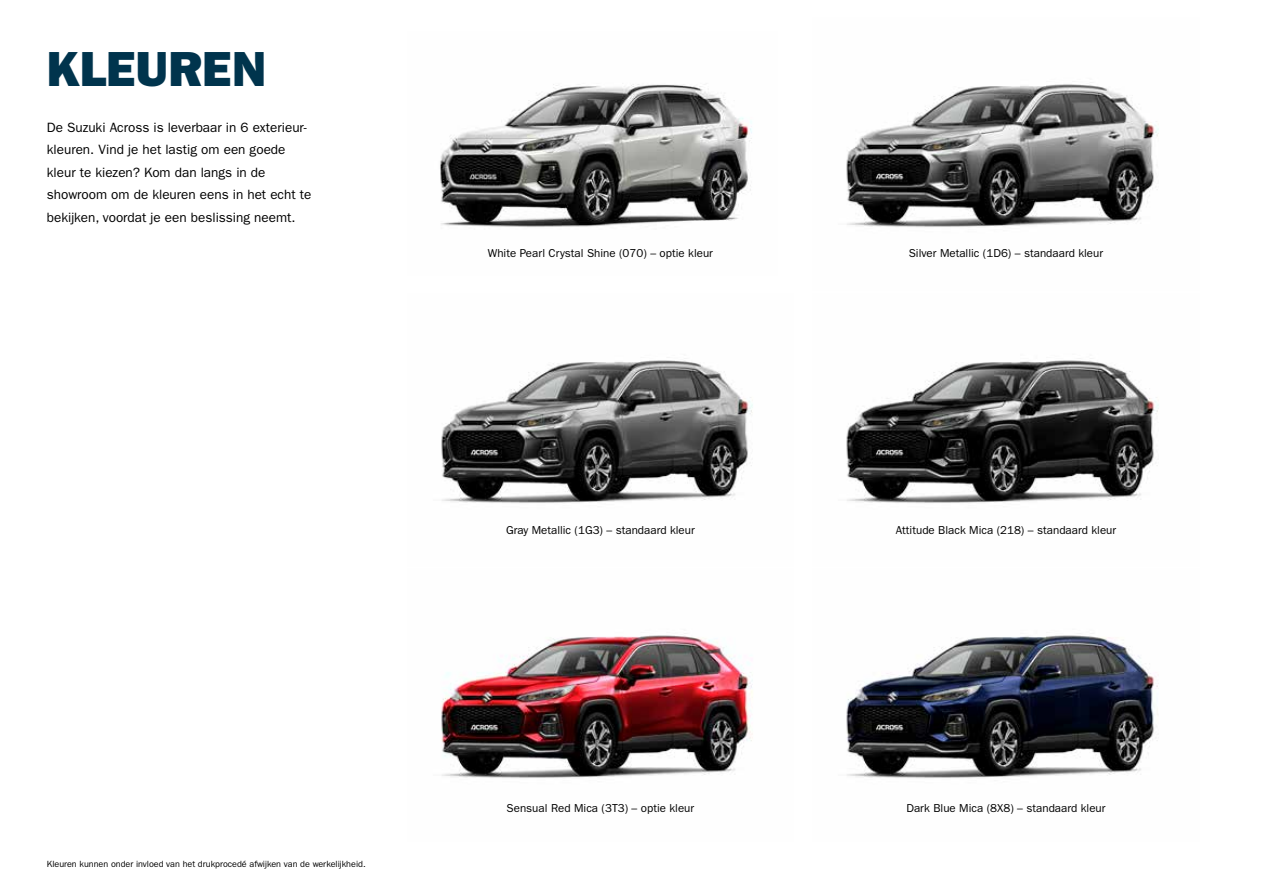
<style>
.page{position:relative;width:1263px;height:893px;background:#fff}
.page>*{position:absolute;margin:0;border:0;box-sizing:border-box;transform-origin:0 0}
.t1{font:49.5px "ITC Franklin Gothic Std Hvy";color:#00344d}
.t2{font:13.5px/22.5px "ITC Franklin Gothic Std";color:#000}
.t3{font:11.55px "ITC Franklin Gothic Std";color:#000}
.t4{font:9px "ITC Franklin Gothic Std";color:#000}
</style>
<div class="page">
<img style="left:441px;top:360px;width:312px;height:143px">
<img style="left:441px;top:635px;width:312px;height:143px">
<img style="left:846px;top:84px;width:313px;height:143px">
<img style="left:440px;top:84px;width:312px;height:143px">
<img style="left:846px;top:360px;width:313px;height:143px">
<img style="left:846px;top:635px;width:313px;height:143px">
<h1 class="t1" style="left:47px;top:39px;width:221px">KLEUREN</h1>
<p class="t2" style="left:47px;top:116px;width:266px">De Suzuki Across is leverbaar in 6 exterieur&shy;kleuren. Vind je het lastig om een goede kleur te kiezen? Kom dan langs in de showroom om de kleuren eens in het echt te bekijken, voordat je een beslissing neemt.</p>
<p class="t4" style="left:47px;top:858px;width:320px">Kleuren kunnen onder invloed van het drukprocedé afwijken van de werkelijkheid.</p>
<p class="t3" style="left:488px;top:247px;width:227px">White Pearl Crystal Shine (070) – optie kleur</p>
<p class="t3" style="left:506px;top:524px;width:190px">Gray Metallic (1G3) – standaard kleur</p>
<p class="t3" style="left:507px;top:801px;width:189px">Sensual Red Mica (3T3) – optie kleur</p>
<p class="t3" style="left:909px;top:247px;width:196px">Silver Metallic (1D6) – standaard kleur</p>
<p class="t3" style="left:896px;top:524px;width:222px">Attitude Black Mica (218) – standaard kleur</p>
<p class="t3" style="left:906px;top:801px;width:201px">Dark Blue Mica (8X8) – standaard kleur</p>
</div>
